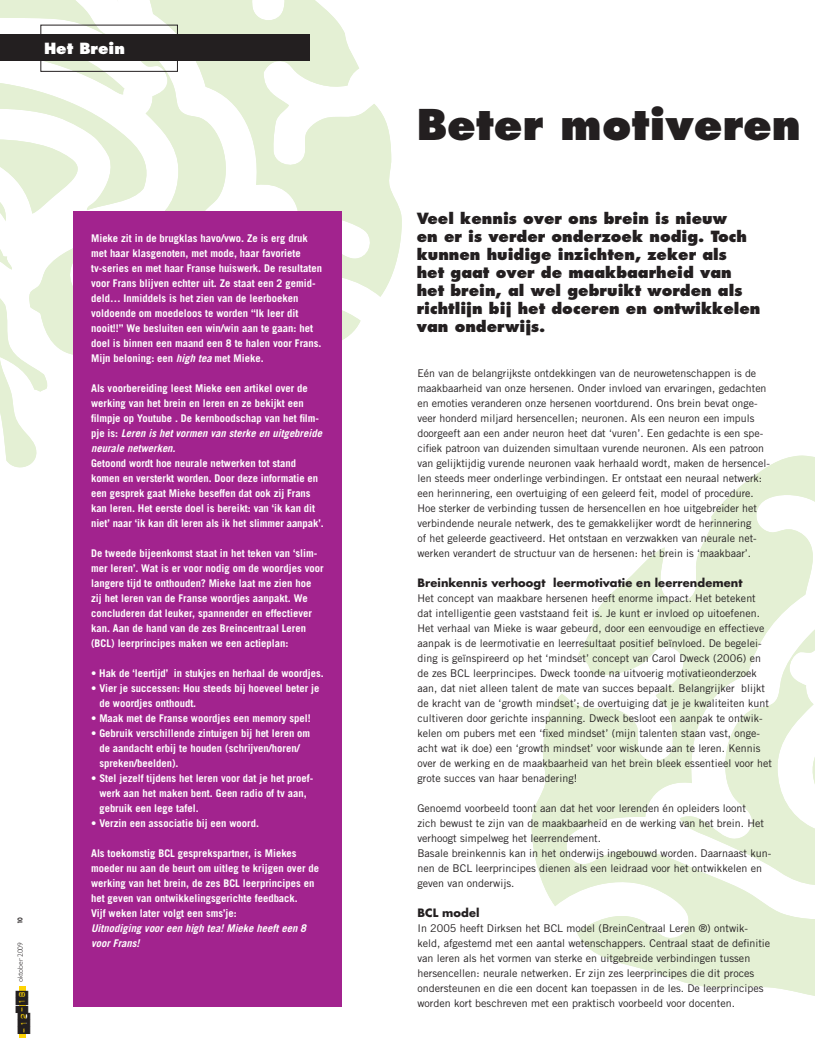
<style>
.page{position:relative;width:815px;height:1052px;background:#fff}
.page>*{position:absolute;margin:0;border:0;box-sizing:border-box;transform-origin:0 0}
.t1{font:800 41.25px "Futura CE";color:#231f20}
.t2{font:800 15px/18px "Futura CE";color:#231f20}
.t3{font:800 15px "Futura CE";color:#fff}
.t4{font:700 11.25px "Futura CE";letter-spacing:.01em;color:#231f20}
.t5{font:10.62px/15px "Trade Gothic";color:#231f20}
.t6{font:700 10.62px/15px "Trade Gothic";color:#fff}
.t7{font:italic 700 10.62px/15px "Trade Gothic";color:#fff}
.t8{font:300 7.5px "Gill Sans";letter-spacing:-.01em;color:#231f20}
.t9{font:800 6.25px "Futura CE";color:#231f20}
.s1{font-family:"Dynamoe";font-weight:400;font-size:12.62px}
.s2{font-style:italic}
</style>
<div class="page">
<svg style="left:0;top:0;width:402px;height:340px;fill:#e4f0d4"></svg>
<svg style="left:0;top:23px;width:154px;height:445px"></svg>
<svg style="left:531px;top:455px;width:283px;height:541px"></svg>
<svg style="left:803px;top:665px;width:11px;height:176px"></svg>
<div style="left:20px;top:986px;width:6px;height:51px;background:#fed304"></div>
<div style="left:73px;top:211px;width:269px;height:795px;background:#a2238e"></div>
<div style="left:0;top:34px;width:310px;height:27px;background:#231f20"></div>
<div style="left:40px;top:25px;width:138px;height:47px;border:1px solid #231f20"></div>
<h2 class="t3" style="left:44px;top:38px;width:82px">Het Brein</h2>
<p class="t9" style="left:16px;top:924px;width:9px;rotate:-90deg">10</p>
<p class="t8" style="left:16px;top:1034px;width:93px;rotate:-90deg"><span class="s1">-12-18</span> oktober 2009</p>
<p class="t6" style="left:91px;top:230px;width:232px">Mieke zit in de brugklas havo/vwo. Ze is erg druk met haar klasgenoten, met mode, haar favoriete tv-series en met haar Franse huiswerk. De resultaten voor Frans blijven echter uit. Ze staat een 2 gemid&shy;deld… Inmiddels is het zien van de leer-boeken voldoende om moedeloos te worden “Ik leer dit nooit!!” We besluiten een win/win aan te gaan: het doel is binnen een maand een 8 te halen voor Frans.<br>Mijn beloning: een <span class="s2">high tea</span> met Mieke.</p>
<p class="t6" style="left:91px;top:380px;width:232px">Als voorbereiding leest Mieke een artikel over de werking van het brein en leren en ze bekijkt een filmpje op Youtube . De kernboodschap van het film&shy;pje is: <span class="s2">Leren is het vormen van sterke en uitgebreide neurale netwerken.</span></p>
<p class="t6" style="left:91px;top:455px;width:234px">Getoond wordt hoe neurale netwerken tot stand komen en versterkt worden. Door deze informatie en een gesprek gaat Mieke beseffen dat ook zij Frans kan leren. Het eerste doel is bereikt: van ‘ik kan dit niet’ naar ‘ik kan dit leren als ik het slimmer aanpak’.</p>
<p class="t6" style="left:91px;top:545px;width:234px">De tweede bijeenkomst staat in het teken van ‘slim&shy;mer leren’. Wat is er voor nodig om de woordjes voor langere tijd te onthouden? Mieke laat me zien hoe zij het leren van de Franse woordjes aanpakt. We concluderen dat leuker, spannender en effectiever kan. Aan de hand van de zes Breincentraal Leren (BCL) leerprincipes maken we een actieplan:</p>
<p class="t6" style="left:91px;top:665px;width:234px">• Hak de ‘leertijd’ in stukjes en herhaal de woordjes.</p>
<p class="t6" style="left:99px;top:680px;width:221px;text-indent:-8px">• Vier je successen: Hou steeds bij hoeveel beter je de woordjes onthoudt.</p>
<p class="t6" style="left:91px;top:710px;width:221px">• Maak met de Franse woordjes een memory spel!</p>
<p class="t6" style="left:99px;top:725px;width:212px;text-indent:-8px">• Gebruik verschillende zintuigen bij het leren om de aandacht erbij te houden (schrijven/horen/- spreken/beelden).</p>
<p class="t6" style="left:99px;top:770px;width:215px;text-indent:-8px">• Stel jezelf tijdens het leren voor dat je het proef&shy;werk aan het maken bent. Geen radio of tv aan, gebruik een lege tafel.</p>
<p class="t6" style="left:91px;top:815px;width:169px">• Verzin een associatie bij een woord.</p>
<p class="t6" style="left:91px;top:845px;width:229px">Als toekomstig BCL gesprekspartner, is Miekes moeder nu aan de beurt om uitleg te krijgen over de werking van het brein, de zes BCL leerprincipes en het geven van ontwikkelingsgerichte feedback.<br>Vijf weken later volgt een sms’je:</p>
<p class="t7" style="left:91px;top:920px;width:216px">Uitnodiging voor een high tea! Mieke heeft een 8 voor Frans!</p>
<h1 class="t1" style="left:416px;top:96px;width:385px">Beter motiveren</h1>
<h2 class="t2" style="left:416px;top:208px;width:345px">Veel kennis over ons brein is nieuw<br>en er is verder onderzoek nodig. Toch kunnen huidige inzichten, zeker als<br>het gaat over de maakbaarheid van het brein, al wel gebruikt worden als richtlijn bij het doceren en ontwikkelen van onderwijs.</h2>
<p class="t5" style="left:417px;top:365px;width:354px">Eén van de belangrijkste ontdekkingen van de neurowetenschappen is de maakbaarheid van onze hersenen. Onder invloed van ervaringen, gedachten en emoties veranderen onze hersenen voortdurend. Ons brein bevat onge&shy;veer honderd miljard hersencellen; neuronen. Als een neuron een impuls doorgeeft aan een ander neuron heet dat ‘vuren’. Een gedachte is een spe&shy;cifiek patroon van duizenden simultaan vurende neuronen. Als een patroon van gelijktijdig vurende neuronen vaak herhaald wordt, maken de hersencel&shy;len steeds meer onderlinge verbindingen. Er ontstaat een neuraal netwerk: een herinnering, een overtuiging of een geleerd feit, model of procedure.<br>Hoe sterker de verbinding tussen de hersencellen en hoe uitgebreider het verbindende neurale netwerk, des te gemakkelijker wordt de herinnering<br>of het geleerde geactiveerd. Het ontstaan en verzwakken van neurale net&shy;werken verandert de structuur van de hersenen: het brein is ‘maakbaar’.</p>
<p class="t4" style="left:417px;top:574px;width:326px">Breinkennis verhoogt leermotivatie en leerrendement</p>
<p class="t5" style="left:417px;top:590px;width:356px">Het concept van maakbare hersenen heeft enorme impact. Het betekent dat intelligentie geen vaststaand feit is. Je kunt er invloed op uitoefenen.<br>Het verhaal van Mieke is waar gebeurd, door een eenvoudige en effectieve aanpak is de leermotivatie en leerresultaat positief beïnvloed. De begelei&shy;ding is geïnspireerd op het ‘mindset’ concept van Carol Dweck (2006) en de zes BCL leerprincipes. Dweck toonde na uitvoerig motivatieonderzoek aan, dat niet alleen talent de mate van succes bepaalt. Belangrijker blijkt de kracht van de ‘growth mindset’; de overtuiging dat je je kwaliteiten kunt cultiveren door gerichte inspanning. Dweck besloot een aanpak te ontwik&shy;kelen om pubers met een ‘fixed mindset’ (mijn talenten staan vast, onge&shy;acht wat ik doe) een ‘growth mindset’ voor wiskunde aan te leren. Kennis over de werking en de maakbaarheid van het brein bleek essentieel voor het grote succes van haar benadering!</p>
<p class="t5" style="left:417px;top:800px;width:355px">Genoemd voorbeeld toont aan dat het voor lerenden én opleiders loont<br>zich bewust te zijn van de maakbaarheid en de werking van het brein. Het verhoogt simpelweg het leerrendement.<br>Basale breinkennis kan in het onderwijs ingebouwd worden. Daarnaast kun&shy;nen de BCL leerprincipes dienen als een leidraad voor het ontwikkelen en geven van onderwijs.</p>
<p class="t4" style="left:417px;top:904px;width:64px">BCL model</p>
<p class="t5" style="left:417px;top:920px;width:354px">In 2005 heeft Dirksen het BCL model (BreinCentraal Leren ®) ontwik&shy;keld, afgestemd met een aantal wetenschappers. Centraal staat de definitie van leren als het vormen van sterke en uitgebreide verbindingen tussen hersencellen: neurale netwerken. Er zijn zes leerprincipes die dit proces ondersteunen en die een docent kan toepassen in de les. De leerprincipes worden kort beschreven met een praktisch voorbeeld voor docenten.</p>
</div>
